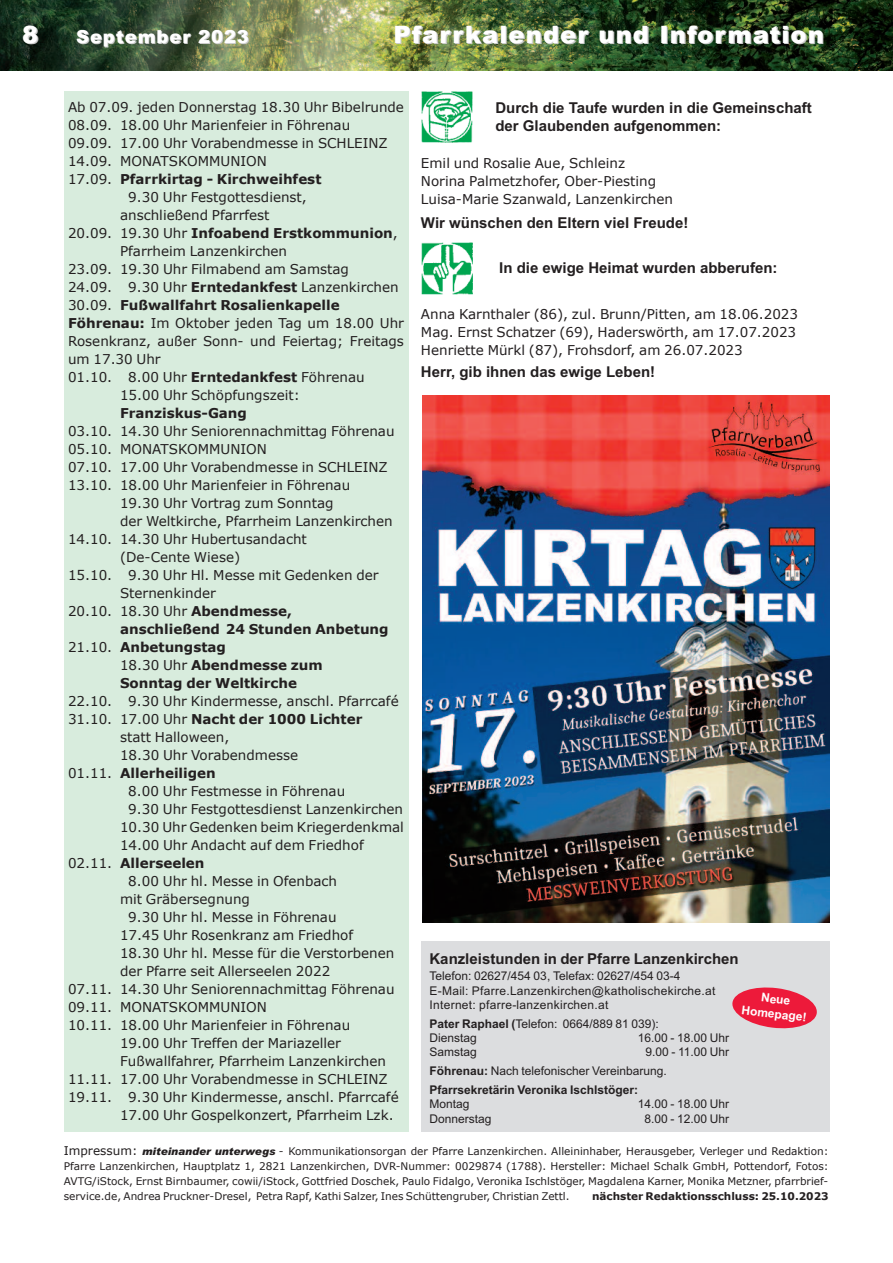
<style>
.page{position:relative;width:893px;height:1263px;background:#fff}
.page>*{position:absolute;margin:0;border:0;box-sizing:border-box;transform-origin:0 0}
.t1{font:900 24px "Arial";letter-spacing:.05em;color:#fff}
.t2{font:900 18px "Arial";letter-spacing:.045em;color:#fff}
.t3{font:700 15px/18px "Arial";color:#231f20}
.t4{font:13.5px/18px "Verdana";color:#231f20}
.t5{font:700 13.5px "Verdana";color:#231f20}
.t6{font:12px/14.4px "Arial";letter-spacing:.025em;color:#231f20}
.t7{font:12px/14.4px "Arial";color:#231f20}
.t8{font:700 12px/18.6px "Arial";color:#231f20}
.t9{font:700 12px/14.4px "Arial";color:#fff;text-align:center}
.t10{font:10.5px/15px "Verdana";color:#231f20;text-align:justify}
.t11{font:700 10.5px "Verdana";color:#231f20}
.s1{font-weight:400}
.s2{font-weight:700}
.s3{font-size:12px}
.s4{font-family:"Arial";font-weight:900;font-style:italic}
</style>
<div class="page">
<img style="left:0;top:0;width:893px;height:70px">
<img style="left:421px;top:91px;width:52px;height:52px">
<img style="left:421px;top:242px;width:52px;height:53px">
<div style="left:64px;top:91px;width:344px;height:1041px;background:#d8ecdd"></div>
<img style="left:422px;top:395px;width:407px;height:528px">
<div style="left:421px;top:941px;width:408px;height:191px;background:#dcdddf"></div>
<svg style="left:732px;top:987px;width:85px;height:42px"></svg>
<h1 class="t1" style="left:22px;top:21px;width:18px">8</h1>
<h2 class="t2" style="left:76px;top:26px;width:174px">September 2023</h2>
<h1 class="t1" style="left:393px;top:20px;width:432px">Pfarrkalender und Information</h1>
<p class="t4" style="left:68px;top:98px;width:337px">Ab 07.09. jeden Donnerstag 18.30 Uhr Bibelrunde</p>
<p class="t4" style="left:68px;top:116px;width:284px">08.09. 18.00 Uhr Marienfeier in Föhrenau</p>
<p class="t4" style="left:68px;top:134px;width:321px">09.09. 17.00 Uhr Vorabendmesse in SCHLEINZ</p>
<p class="t4" style="left:68px;top:152px;width:200px">14.09. MONATSKOMMUNION</p>
<p class="t5" style="left:68px;top:171px;width:255px"><span class="s1">17.09.</span> Pfarrkirtag - Kirchweihfest</p>
<p class="t4" style="left:128px;top:188px;width:180px">9.30 Uhr Festgottesdienst,</p>
<p class="t4" style="left:120px;top:206px;width:151px">anschließend Pfarrfest</p>
<p class="t5" style="left:68px;top:225px;width:331px"><span class="s1">20.09. 19.30 Uhr</span> Infoabend Erstkommunion<span class="s1">,</span></p>
<p class="t4" style="left:120px;top:242px;width:169px">Pfarrheim Lanzenkirchen</p>
<p class="t4" style="left:68px;top:260px;width:283px">23.09. 19.30 Uhr Filmabend am Samstag</p>
<p class="t4" style="left:68px;top:278px;width:332px">24.09. 9.30 Uhr <span class="s2">Erntedankfest</span> Lanzenkirchen</p>
<p class="t5" style="left:68px;top:297px;width:273px"><span class="s1">30.09.</span> Fußwallfahrt Rosalienkapelle</p>
<p class="t4" style="left:68px;top:314px;width:337px"><span class="s2">Föhrenau:</span> Im Oktober jeden Tag um 18.00 Uhr</p>
<p class="t4" style="left:68px;top:332px;width:337px">Rosenkranz, außer Sonn- und Feiertag; Freitags</p>
<p class="t4" style="left:68px;top:350px;width:94px">um 17.30 Uhr</p>
<p class="t4" style="left:68px;top:368px;width:298px">01.10. 8.00 Uhr <span class="s2">Erntedankfest</span> Föhrenau</p>
<p class="t4" style="left:120px;top:386px;width:181px">15.00 Uhr Schöpfungszeit:</p>
<p class="t5" style="left:120px;top:405px;width:128px">Franziskus-Gang</p>
<p class="t4" style="left:68px;top:422px;width:328px">03.10. 14.30 Uhr Seniorennachmittag Föhrenau</p>
<p class="t4" style="left:68px;top:440px;width:200px">05.10. MONATSKOMMUNION</p>
<p class="t4" style="left:68px;top:458px;width:321px">07.10. 17.00 Uhr Vorabendmesse in SCHLEINZ</p>
<p class="t4" style="left:68px;top:476px;width:284px">13.10. 18.00 Uhr Marienfeier in Föhrenau</p>
<p class="t4" style="left:120px;top:494px;width:215px">19.30 Uhr Vortrag zum Sonntag</p>
<p class="t4" style="left:120px;top:512px;width:274px">der Weltkirche, Pfarrheim Lanzenkirchen</p>
<p class="t4" style="left:68px;top:530px;width:240px">14.10. 14.30 Uhr Hubertusandacht</p>
<p class="t4" style="left:120px;top:548px;width:122px">(De-Cente Wiese)</p>
<p class="t4" style="left:68px;top:566px;width:312px">15.10. 9.30 Uhr Hl. Messe mit Gedenken der</p>
<p class="t4" style="left:120px;top:584px;width:97px">Sternenkinder</p>
<p class="t4" style="left:68px;top:602px;width:226px">20.10. 18.30 Uhr <span class="s2">Abendmesse,</span></p>
<p class="t5" style="left:120px;top:621px;width:270px">anschließend 24 Stunden Anbetung</p>
<p class="t5" style="left:68px;top:639px;width:159px"><span class="s1">21.10.</span> Anbetungstag</p>
<p class="t5" style="left:120px;top:657px;width:204px"><span class="s1">18.30 Uhr</span> Abendmesse zum</p>
<p class="t5" style="left:120px;top:675px;width:179px">Sonntag der Weltkirche</p>
<p class="t4" style="left:68px;top:692px;width:332px">22.10. 9.30 Uhr Kindermesse, anschl. Pfarrcafé</p>
<p class="t5" style="left:68px;top:711px;width:296px"><span class="s1">31.10. 17.00 Uhr</span> Nacht der 1000 Lichter</p>
<p class="t4" style="left:120px;top:728px;width:111px">statt Halloween,</p>
<p class="t4" style="left:120px;top:746px;width:180px">18.30 Uhr Vorabendmesse</p>
<p class="t5" style="left:68px;top:765px;width:149px"><span class="s1">01.11.</span> Allerheiligen</p>
<p class="t4" style="left:128px;top:782px;width:218px">8.00 Uhr Festmesse in Föhrenau</p>
<p class="t4" style="left:128px;top:800px;width:276px">9.30 Uhr Festgottesdienst Lanzenkirchen</p>
<p class="t4" style="left:120px;top:818px;width:285px">10.30 Uhr Gedenken beim Kriegerdenkmal</p>
<p class="t4" style="left:120px;top:836px;width:245px">14.00 Uhr Andacht auf dem Friedhof</p>
<p class="t5" style="left:68px;top:855px;width:138px"><span class="s1">02.11.</span> Allerseelen</p>
<p class="t4" style="left:128px;top:872px;width:210px">8.00 Uhr hl. Messe in Ofenbach</p>
<p class="t4" style="left:120px;top:890px;width:132px">mit Gräbersegnung</p>
<p class="t4" style="left:128px;top:908px;width:210px">9.30 Uhr hl. Messe in Föhrenau</p>
<p class="t4" style="left:120px;top:926px;width:235px">17.45 Uhr Rosenkranz am Friedhof</p>
<p class="t4" style="left:120px;top:944px;width:276px">18.30 Uhr hl. Messe für die Verstorbenen</p>
<p class="t4" style="left:120px;top:962px;width:212px">der Pfarre seit Allerseelen 2022</p>
<p class="t4" style="left:68px;top:980px;width:328px">07.11. 14.30 Uhr Seniorennachmittag Föhrenau</p>
<p class="t4" style="left:68px;top:998px;width:200px">09.11. MONATSKOMMUNION</p>
<p class="t4" style="left:68px;top:1016px;width:284px">10.11. 18.00 Uhr Marienfeier in Föhrenau</p>
<p class="t4" style="left:120px;top:1034px;width:223px">19.00 Uhr Treffen der Mariazeller</p>
<p class="t4" style="left:120px;top:1052px;width:267px">Fußwallfahrer, Pfarrheim Lanzenkirchen</p>
<p class="t4" style="left:68px;top:1070px;width:321px">11.11. 17.00 Uhr Vorabendmesse in SCHLEINZ</p>
<p class="t4" style="left:68px;top:1088px;width:332px">19.11. 9.30 Uhr Kindermesse, anschl. Pfarrcafé</p>
<p class="t4" style="left:120px;top:1106px;width:275px">17.00 Uhr Gospelkonzert, Pfarrheim Lzk.</p>
<p class="t3" style="left:495px;top:99px;width:318px">Durch die Taufe wurden in die Gemeinschaft der Glaubenden aufgenommen:</p>
<p class="t4" style="left:421px;top:153px;width:253px">Emil und Rosalie Aue, Schleinz<br>Norina Palmetzhofer, Ober-Piesting<br>Luisa-Marie Szanwald, Lanzenkirchen</p>
<p class="t3" style="left:421px;top:214px;width:269px">Wir wünschen den Eltern viel Freude!</p>
<p class="t3" style="left:499px;top:259px;width:280px">In die ewige Heimat wurden abberufen:</p>
<p class="t4" style="left:421px;top:304px;width:379px">Anna Karnthaler (86), zul. Brunn/Pitten, am 18.06.2023<br>Mag. Ernst Schatzer (69), Haderswörth, am 17.07.2023<br>Henriette Mürkl (87), Frohsdorf, am 26.07.2023</p>
<p class="t3" style="left:421px;top:362px;width:236px">Herr, gib ihnen das ewige Leben!</p>
<p class="t3" style="left:429px;top:950px;width:311px">Kanzleistunden in der Pfarre Lanzenkirchen</p>
<p class="t6" style="left:429px;top:969px;width:288px">Telefon: 02627/454 03, Telefax: 02627/454 03-4<br>E-Mail: Pfarre.Lanzenkirchen@katholischekirche.at<br>Internet: pfarre-lanzenkirchen.at</p>
<p class="t7" style="left:429px;top:1016px;width:231px"><span class="s2">Pater Raphael (</span>Telefon: 0664/889 81 039):<br>Dienstag</p>
<p class="t9" style="left:744px;top:988px;width:67px;rotate:7deg">Neue<br>Homepage!</p>
<p class="t7" style="left:638px;top:1031px;width:93px">16.00 - 18.00 Uhr</p>
<p class="t7" style="left:429px;top:1045px;width:49px">Samstag</p>
<p class="t8" style="left:429px;top:1043px;width:301px;text-indent:216px"><span class="s1">9.00 - 11.00 Uhr<br></span>Föhrenau: <span class="s1">Nach telefonischer Vereinbarung.<br></span>Pfarrsekretärin Veronika Ischlstöger:</p>
<p class="t7" style="left:429px;top:1097px;width:42px">Montag</p>
<p class="t7" style="left:638px;top:1097px;width:93px">14.00 - 18.00 Uhr</p>
<p class="t7" style="left:429px;top:1111px;width:64px">Donnerstag</p>
<p class="t7" style="left:644px;top:1111px;width:86px">8.00 - 12.00 Uhr</p>
<p class="t10" style="left:64px;top:1143px;width:766px"><span class="s3">Impressum:</span> <span class="s4">miteinander unterwegs</span> - Kommunikationsorgan der Pfarre Lanzenkirchen. Alleininhaber, Herausgeber, Verleger und Redaktion:<br>Pfarre Lanzenkirchen, Hauptplatz 1, 2821 Lanzenkirchen, DVR-Nummer: 0029874 (1788). Hersteller: Michael Schalk GmbH, Pottendorf, Fotos:<br>AVTG/iStock, Ernst Birnbaumer, cowii/iStock, Gottfried Doschek, Paulo Fidalgo, Veronika Ischlstöger, Magdalena Karner, Monika Metzner, pfarrbrief&shy;service.de, Andrea Pruckner-Dresel, Petra Rapf, Kathi Salzer, Ines Schüttengruber, Christian Zettl.</p>
<p class="t11" style="left:592px;top:1189px;width:238px">nächster Redaktionsschluss: 25.10.2023</p>
</div>
